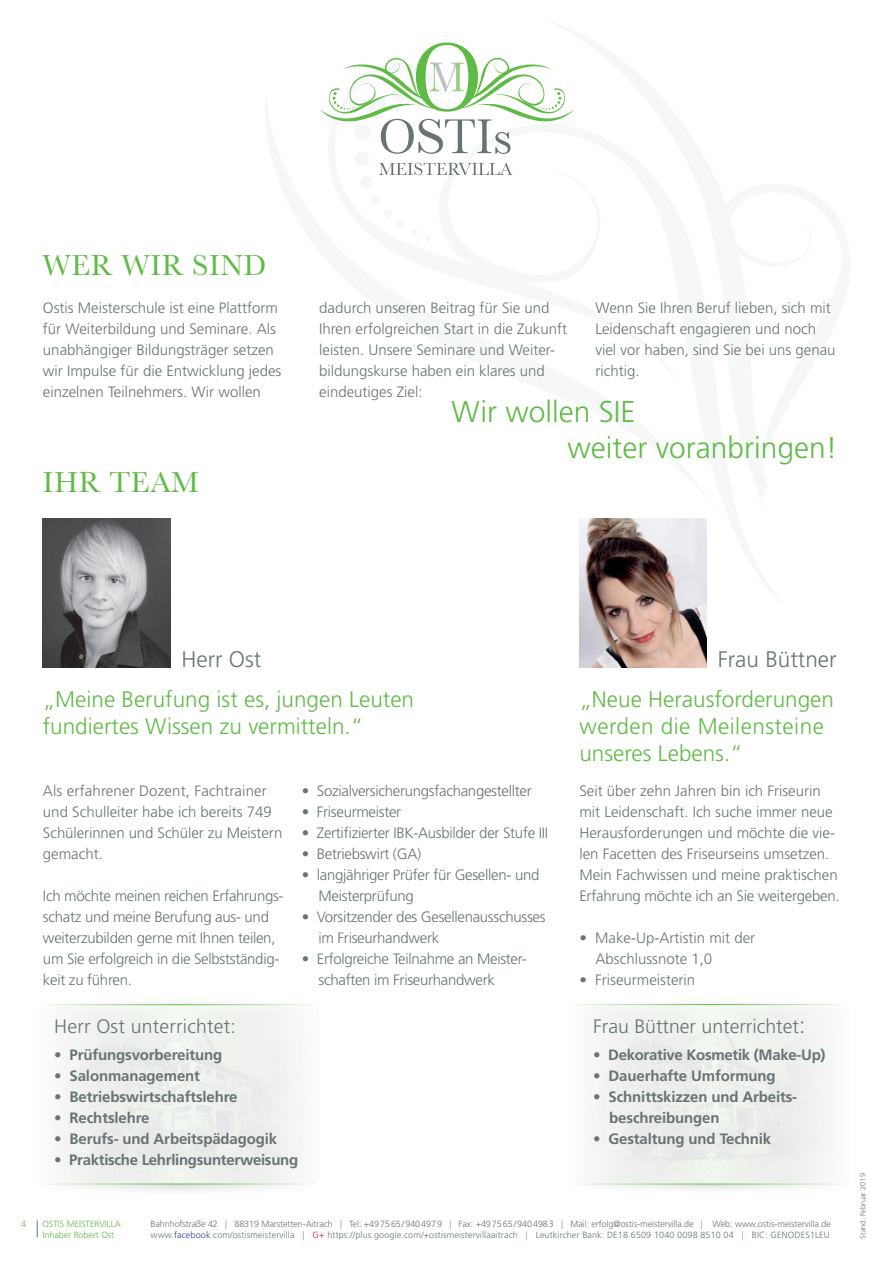
<style>
.page{position:relative;width:893px;height:1263px;background:#fff}
.page>*{position:absolute;margin:0;border:0;box-sizing:border-box;transform-origin:0 0}
.t1{font:300 30px/36px "Frutiger LT";color:#60bb46}
.t2{font:30px "Baskerville";letter-spacing:.02em;color:#60bb46}
.t3{font:300 22.5px/27px "Frutiger LT";color:#60bb46}
.t4{font:300 22.5px "Frutiger LT";color:#697374}
.t5{font:300 19.5px "Frutiger LT";color:#697374}
.t6{font:300 15px/21px "Frutiger LT";color:#697374}
.t7{font:300 15px/21px "Frutiger LT";letter-spacing:-.02em;color:#697374}
.t8{font:700 15px/21px "Frutiger LT";letter-spacing:-.01em;color:#697374}
.t9{font:300 9px "Frutiger LT";letter-spacing:-.01em;color:#697374}
.t10{font:300 9px "Frutiger LT";letter-spacing:.015em;color:#697374}
.t11{font:300 9px "Frutiger LT";letter-spacing:-.005em;color:#60bb46}
.t12{font:300 7.5px "Frutiger LT";color:#697374}
.s1{font-size:22.5px}
.s2{color:#60bb46}
.s3{color:#253f8e}
.s4{color:#d1232a}
</style>
<div class="page">
<div style="left:354px;top:151px;width:16px;height:15px;background:#f6f7f7;border-radius:50%"></div>
<div style="left:360px;top:176px;width:13px;height:13px;background:#f6f7f7;border-radius:50%"></div>
<div style="left:370px;top:195px;width:10px;height:10px;background:#f6f7f7;border-radius:50%"></div>
<svg style="left:379px;top:163px;width:134px;height:13px"></svg>
<svg style="left:319px;top:43px;width:255px;height:111px"></svg>
<img style="left:43px;top:518px;width:127px;height:149px">
<img style="left:579px;top:518px;width:128px;height:149px">
<svg style="left:37px;top:1220px;width:1px;height:17px"></svg>
<div style="left:30px;top:996px;width:297px;height:201px;background:#231f20;opacity:.2"></div>
<div style="left:33px;top:1005px;width:286px;height:179px;background:linear-gradient(to right,#f1f3f1,#eff1ee);border-radius:9px"></div>
<div style="left:33px;top:1004px;width:286px;height:180px;border:1px solid #60bb46;border-radius:9px"></div>
<div style="left:564px;top:998px;width:292px;height:196px;background:#231f20;opacity:.2"></div>
<div style="left:566px;top:1004px;width:284px;height:180px;background:linear-gradient(to right,#f1f3f1,#eff1ee);border-radius:7px"></div>
<div style="left:566px;top:1004px;width:284px;height:180px;border:1px solid #60bb46;border-radius:7px"></div>
<h1 class="t2" style="left:43px;top:246px;width:225px">WER WIR SIND</h1>
<p class="t6" style="left:43px;top:298px;width:240px">Ostis Meisterschule ist eine Plattform für Weiterbildung und Seminare. Als unabhängiger Bildungsträger setzen wir Impulse für die Entwicklung jedes einzelnen Teilnehmers. Wir wollen</p>
<p class="t6" style="left:319px;top:298px;width:249px">dadurch unseren Beitrag für Sie und Ihren erfolgreichen Start in die Zukunft leisten. Unsere Seminare und Weiter&shy;bildungskurse haben ein klares und eindeutiges Ziel:</p>
<p class="t6" style="left:595px;top:298px;width:242px">Wenn Sie Ihren Beruf lieben, sich mit<br>Leidenschaft engagieren und noch viel vor haben, sind Sie bei uns genau richtig.</p>
<h1 class="t1" style="left:567px;top:394px;width:271px;text-indent:-116px">Wir wollen SIE<br>weiter voranbringen!</h1>
<h1 class="t2" style="left:43px;top:463px;width:158px">IHR TEAM</h1>
<h2 class="t4" style="left:181px;top:646px;width:81px">Herr Ost</h2>
<h2 class="t4" style="left:718px;top:646px;width:120px">Frau Büttner</h2>
<h2 class="t3" style="left:43px;top:686px;width:373px">„Meine Berufung ist es, jungen Leuten fundiertes Wissen zu vermitteln.“</h2>
<h2 class="t3" style="left:579px;top:686px;width:256px">„Neue Herausforderungen werden die Meilensteine unseres Lebens.“</h2>
<p class="t6" style="left:43px;top:780px;width:241px">Als erfahrener Dozent, Fachtrainer und Schulleiter habe ich bereits 749<br>Schülerinnen und Schüler zu Meistern gemacht.</p>
<p class="t7" style="left:43px;top:885px;width:242px">Ich möchte meinen reichen Erfahrungs&shy;schatz und meine Berufung aus- und weiterzubilden gerne mit Ihnen teilen, um Sie erfolgreich in die Selbstständig&shy;keit zu führen.</p>
<p class="t7" style="left:302px;top:780px;width:231px">• Sozialversicherungsfachangestellter</p>
<p class="t7" style="left:302px;top:801px;width:101px">• Friseurmeister</p>
<p class="t7" style="left:302px;top:822px;width:248px">• Zertifizierter IBK-Ausbilder der Stufe III</p>
<p class="t7" style="left:302px;top:843px;width:121px">• Betriebswirt (GA)</p>
<p class="t7" style="left:319px;top:864px;width:222px;text-indent:-17px">• langjähriger Prüfer für Gesellen- und<br>Meisterprüfung</p>
<p class="t7" style="left:319px;top:906px;width:229px;text-indent:-17px">• Vorsitzender des Gesellenausschusses im Friseurhandwerk</p>
<p class="t7" style="left:319px;top:948px;width:210px;text-indent:-17px">• Erfolgreiche Teilnahme an Meister&shy;schaften im Friseurhandwerk</p>
<h3 class="t5" style="left:54px;top:1015px;width:183px">Herr Ost unterrichtet:</h3>
<p class="t8" style="left:54px;top:1045px;width:170px">• Prüfungsvorbereitung</p>
<p class="t8" style="left:54px;top:1066px;width:147px">• Salonmanagement</p>
<p class="t8" style="left:54px;top:1087px;width:185px">• Betriebswirtschaftslehre</p>
<p class="t8" style="left:54px;top:1108px;width:97px">• Rechtslehre</p>
<p class="t8" style="left:54px;top:1129px;width:225px">• Berufs- und Arbeitspädagogik</p>
<p class="t8" style="left:54px;top:1150px;width:246px">• Praktische Lehrlingsunterweisung</p>
<p class="t6" style="left:579px;top:780px;width:262px">Seit über zehn Jahren bin ich Friseurin mit Leidenschaft. Ich suche immer neue Herausforderungen und möchte die vie&shy;len Facetten des Friseurseins umsetzen.<br>Mein Fachwissen und meine praktischen Erfahrung möchte ich an Sie weitergeben.</p>
<p class="t6" style="left:596px;top:927px;width:161px;text-indent:-16px">• Make-Up-Artistin mit der<br>Abschlussnote 1,0</p>
<p class="t6" style="left:579px;top:969px;width:117px">• Friseurmeisterin</p>
<h3 class="t5" style="left:593px;top:1015px;width:214px">Frau Büttner unterrichtet<span class="s1">:</span></h3>
<p class="t8" style="left:593px;top:1045px;width:234px">• Dekorative Kosmetik (Make-Up)</p>
<p class="t8" style="left:593px;top:1066px;width:184px">• Dauerhafte Umformung</p>
<p class="t8" style="left:609px;top:1087px;width:189px;text-indent:-16px">• Schnittskizzen und Arbeits&shy;beschreibungen</p>
<p class="t8" style="left:593px;top:1129px;width:180px">• Gestaltung und Technik</p>
<p class="t11" style="left:21px;top:1219px;width:7px">4</p>
<p class="t11" style="left:43px;top:1219px;width:80px">OSTIS MEISTERVILLA</p>
<p class="t9" style="left:151px;top:1219px;width:682px">Bahnhofstraße 42 <span class="s2">|</span> 88319 Marstetten-Aitrach <span class="s2">|</span> Tel: +497565/9404979 <span class="s2">|</span> Fax: +497565/9404983 <span class="s2">|</span> Mail: erfolg@ostis-meistervilla.de <span class="s2">|</span> Web: www.ostis-meistervilla.de</p>
<p class="t11" style="left:43px;top:1230px;width:73px">Inhaber Robert Ost</p>
<p class="t10" style="left:151px;top:1230px;width:681px">www.<span class="s3">facebook</span>.com/ostismeistervilla <span class="s2">|</span> <span class="s4">G+</span> https://plus.google.com/+ostismeistervillaaitrach <span class="s2">|</span> Leutkircher Bank: DE18 6509 1040 0098 8510 04 <span class="s2">|</span> BIC: GENODES1LEU</p>
<p class="t12" style="left:859px;top:1239px;width:67px;rotate:-90deg">Stand: Februar 2019</p>
</div>
